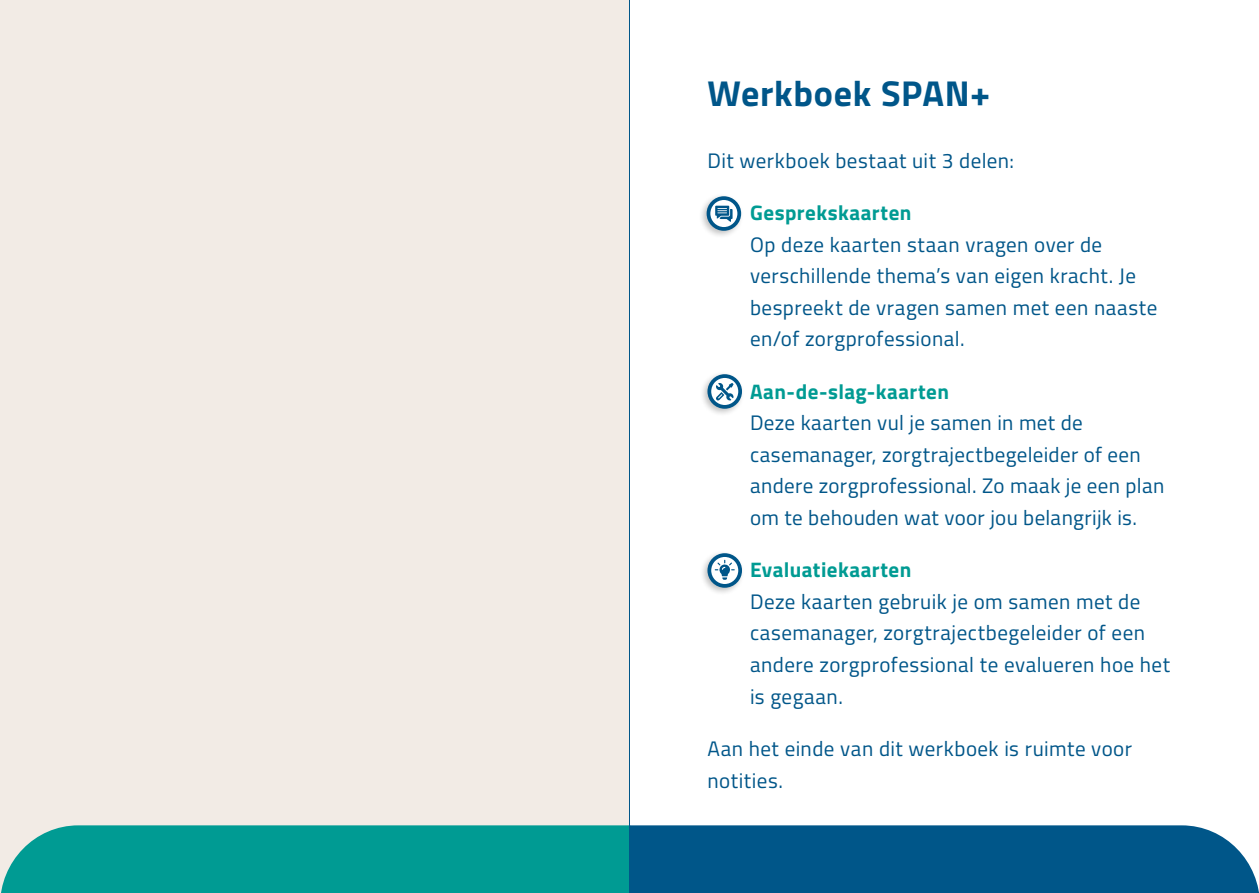
<style>
.page{position:relative;width:1259px;height:893px;background:#fff}
.page>*{position:absolute;margin:0;border:0;box-sizing:border-box;transform-origin:0 0}
.t1{font:700 36px "Cairo";letter-spacing:.02em;color:#005689}
.t2{font:21px/31.5px "Cairo";letter-spacing:.02em;color:#005689}
.t3{font:700 21px "Cairo";letter-spacing:.02em;color:#009b93}
</style>
<div class="page">
<div style="left:0;top:0;width:651px;height:893px;background:#f2ebe5"></div>
<div style="left:629px;top:0;width:630px;height:825px;background:#fff"></div>
<div style="left:698px;top:371px;width:47px;height:47px;background:#000;opacity:.25"></div>
<svg style="left:709px;top:376px;width:31px;height:31px"></svg>
<div style="left:707px;top:374px;width:35px;height:35px;border:4px solid #005689;border-radius:50%"></div>
<div style="left:698px;top:550px;width:47px;height:47px;background:#000;opacity:.25"></div>
<svg style="left:709px;top:555px;width:31px;height:31px"></svg>
<div style="left:707px;top:553px;width:35px;height:35px;border:4px solid #005689;border-radius:50%"></div>
<div style="left:698px;top:193px;width:46px;height:47px;background:#000;opacity:.25"></div>
<svg style="left:708px;top:198px;width:31px;height:31px"></svg>
<div style="left:706px;top:196px;width:35px;height:35px;border:4px solid #005689;border-radius:50%"></div>
<svg style="left:715px;top:206px;width:17px;height:16px"></svg>
<svg style="left:715px;top:560px;width:19px;height:20px"></svg>
<svg style="left:716px;top:383px;width:17px;height:18px"></svg>
<svg style="left:1px;top:825px;width:1258px;height:68px;background:#087c91"></svg>
<hr style="left:629px;top:0;width:1px;height:893px;background:#005689">
<h1 class="t1" style="left:707px;top:64px;width:284px">Werkboek SPAN+</h1>
<p class="t2" style="left:707px;top:145px;width:308px">Dit werkboek bestaat uit 3 delen:</p>
<p class="t3" style="left:750px;top:196px;width:163px">Gesprekskaarten</p>
<p class="t2" style="left:750px;top:229px;width:409px">Op deze kaarten staan vragen over de verschillende thema’s van eigen kracht. Je bespreekt de vragen samen met een naaste en/of zorgprofessional.</p>
<p class="t3" style="left:750px;top:374px;width:200px">Aan-de-slag-kaarten</p>
<p class="t2" style="left:750px;top:407px;width:416px">Deze kaarten vul je samen in met de casemanager, zorgtrajectbegeleider of een andere zorgprofessional. Zo maak je een plan om te behouden wat voor jou belangrijk is.</p>
<p class="t3" style="left:750px;top:553px;width:163px">Evaluatiekaarten</p>
<p class="t2" style="left:750px;top:586px;width:421px">Deze kaarten gebruik je om samen met de casemanager, zorgtrajectbegeleider of een andere zorgprofessional te evalueren hoe het is gegaan.</p>
<p class="t2" style="left:707px;top:733px;width:426px">Aan het einde van dit werkboek is ruimte voor notities.</p>
</div>
